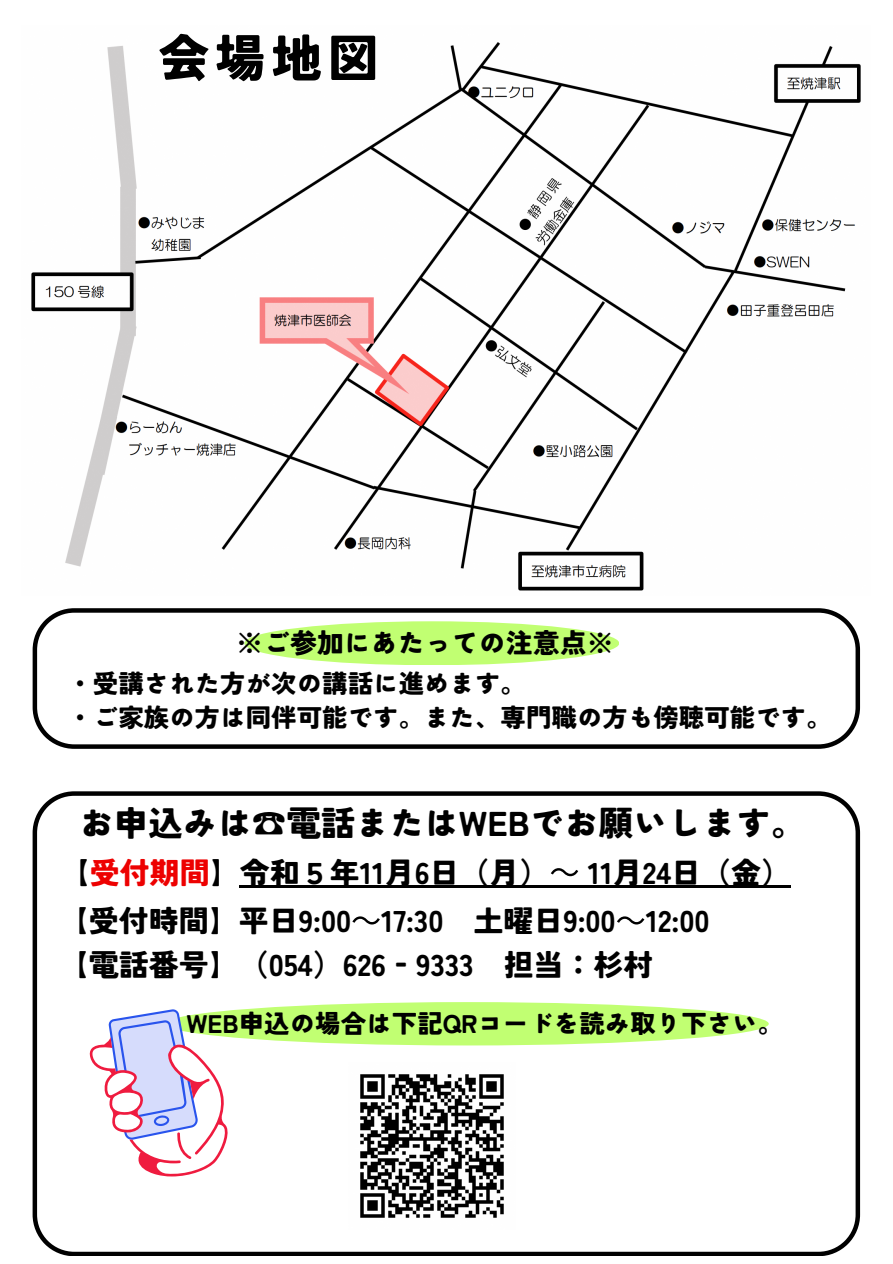
<style>
.page{position:relative;width:893px;height:1264px;background:#fff}
.page>*{position:absolute;margin:0;border:0;box-sizing:border-box;transform-origin:0 0}
.t1{font:50.85px "Generic 0";color:#000}
.t2{font:34.5px "Generic 0";color:#000}
.t3{font:30px "Generic 0";color:#000}
.t4{font:27px "Generic 0";color:#000}
.t5{font:25.5px/34.8px "Generic 0";color:#000}
.s1{color:#ed0101}
</style>
<div class="page">
<svg style="left:33px;top:608px;width:827px;height:140px"></svg>
<svg style="left:33px;top:791px;width:827px;height:464px"></svg>
<div style="left:244px;top:621px;width:375px;height:44px;background:#c1ff72;border-radius:50%"></div>
<div style="left:165px;top:1002px;width:603px;height:43px;background:#c1ff72;border-radius:50%"></div>
<img style="left:31px;top:42px;width:830px;height:549px">
<img style="left:348px;top:1062px;width:168px;height:167px">
<svg style="left:89px;top:1009px;width:144px;height:167px"></svg>
<svg style="left:352px;top:916px;width:28px;height:8px"></svg>
<svg style="left:617px;top:916px;width:27px;height:8px"></svg>
<hr style="left:240px;top:885px;width:551px;height:3px;background:#000">
<svg style="left:550px;top:868px;width:28px;height:8px"></svg>
<h1 class="t1" style="left:158px;top:33px;width:222px">会場地図</h1>
<p class="t4" style="left:236px;top:629px;width:379px">※ご参加にあたっての注意点※</p>
<p class="t5" style="left:67px;top:666px;width:765px">・受講された方が次の講話に進めます。　<br>・ご家族の方は同伴可能です。また、専門職の方も傍聴可能です。</p>
<p class="t2" style="left:79px;top:806px;width:727px">お申込みは☎電話またはWEBでお願いします。</p>
<p class="t3" style="left:60px;top:857px;width:491px">【<span class="s1">受付期間</span>】令和５年11月6日（月）</p>
<p class="t3" style="left:588px;top:857px;width:205px">11月24日（金）</p>
<p class="t3" style="left:59px;top:906px;width:652px">【受付時間】平日9:00 17:30　土曜日9:00 12:00</p>
<p class="t3" style="left:59px;top:950px;width:596px">【電話番号】（054）626‐9333　担当：杉村</p>
<p class="t5" style="left:186px;top:1006px;width:598px">WEB申込の場合は下記QRコードを読み取り下さい。</p>
</div>
